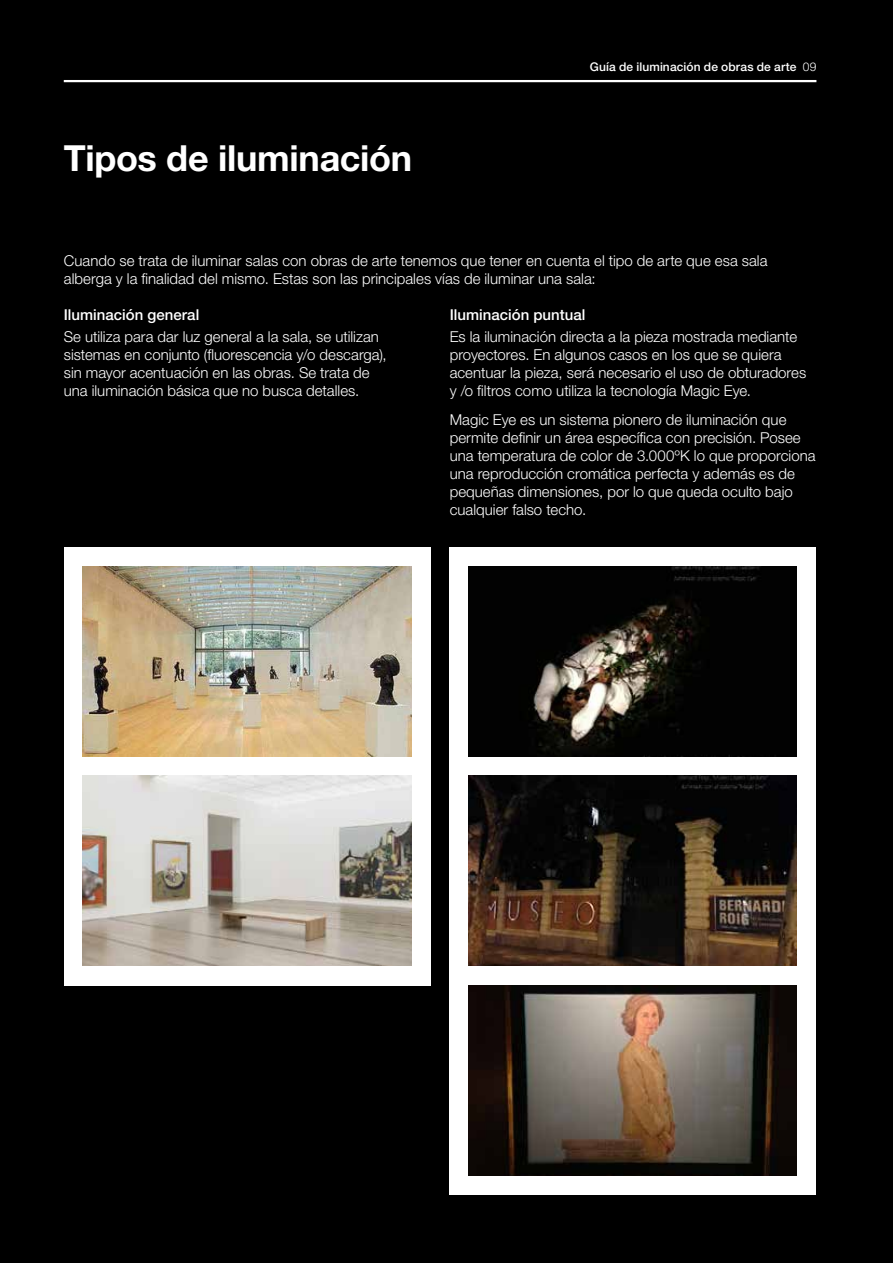
<style>
.page{position:relative;width:893px;height:1263px;background:#000}
.page>*{position:absolute;margin:0;border:0;box-sizing:border-box;transform-origin:0 0}
.t1{font:700 36px "Helvetica Neue LT Std";letter-spacing:-.005em;color:#fff}
.t2{font:300 15px/18px "Helvetica Neue LT Std";color:#fff}
.t3{font:500 15px "Helvetica Neue LT Std";color:#fff}
.t4{font:500 12px "Helvetica Neue LT Std";letter-spacing:.01em;color:#fff}
.s1{font-weight:300}
</style>
<div class="page">
<hr style="left:64px;top:80px;width:752px;height:2px;background:#fff">
<div style="left:64px;top:547px;width:367px;height:438px;background:#fff"></div>
<img style="left:83px;top:566px;width:328px;height:190px">
<img style="left:83px;top:776px;width:328px;height:190px">
<div style="left:449px;top:547px;width:367px;height:647px;background:#fff"></div>
<img style="left:468px;top:566px;width:329px;height:190px">
<img style="left:468px;top:776px;width:329px;height:190px">
<img style="left:468px;top:985px;width:329px;height:190px">
<h1 class="t1" style="left:64px;top:136px;width:350px">Tipos de iluminación</h1>
<p class="t4" style="left:590px;top:60px;width:228px">Guía de iluminación de obras de arte <span class="s1">09</span></p>
<p class="t2" style="left:64px;top:251px;width:705px">Cuando se trata de iluminar salas con obras de arte tenemos que tener en cuenta el tipo de arte que esa sala alberga y la finalidad del mismo. Estas son las principales vías de iluminar una sala:</p>
<p class="t3" style="left:64px;top:306px;width:137px">Iluminación general</p>
<p class="t2" style="left:64px;top:328px;width:324px">Se utiliza para dar luz general a la sala, se utilizan sistemas en conjunto (fluorescencia y/o descarga), sin mayor acentuación en las obras. Se trata de una iluminación básica que no busca detalles.</p>
<p class="t3" style="left:450px;top:306px;width:137px">Iluminación puntual</p>
<p class="t2" style="left:450px;top:328px;width:358px">Es la iluminación directa a la pieza mostrada mediante proyectores. En algunos casos en los que se quiera acentuar la pieza, será necesario el uso de obturadores y /o filtros como utiliza la tecnología Magic Eye.</p>
<p class="t2" style="left:450px;top:410px;width:367px">Magic Eye es un sistema pionero de iluminación que permite definir un área específica con precisión. Posee una temperatura de color de 3.000ºK lo que proporciona una reproducción cromática perfecta y además es de pequeñas dimensiones, por lo que queda oculto bajo cualquier falso techo.</p>
</div>
